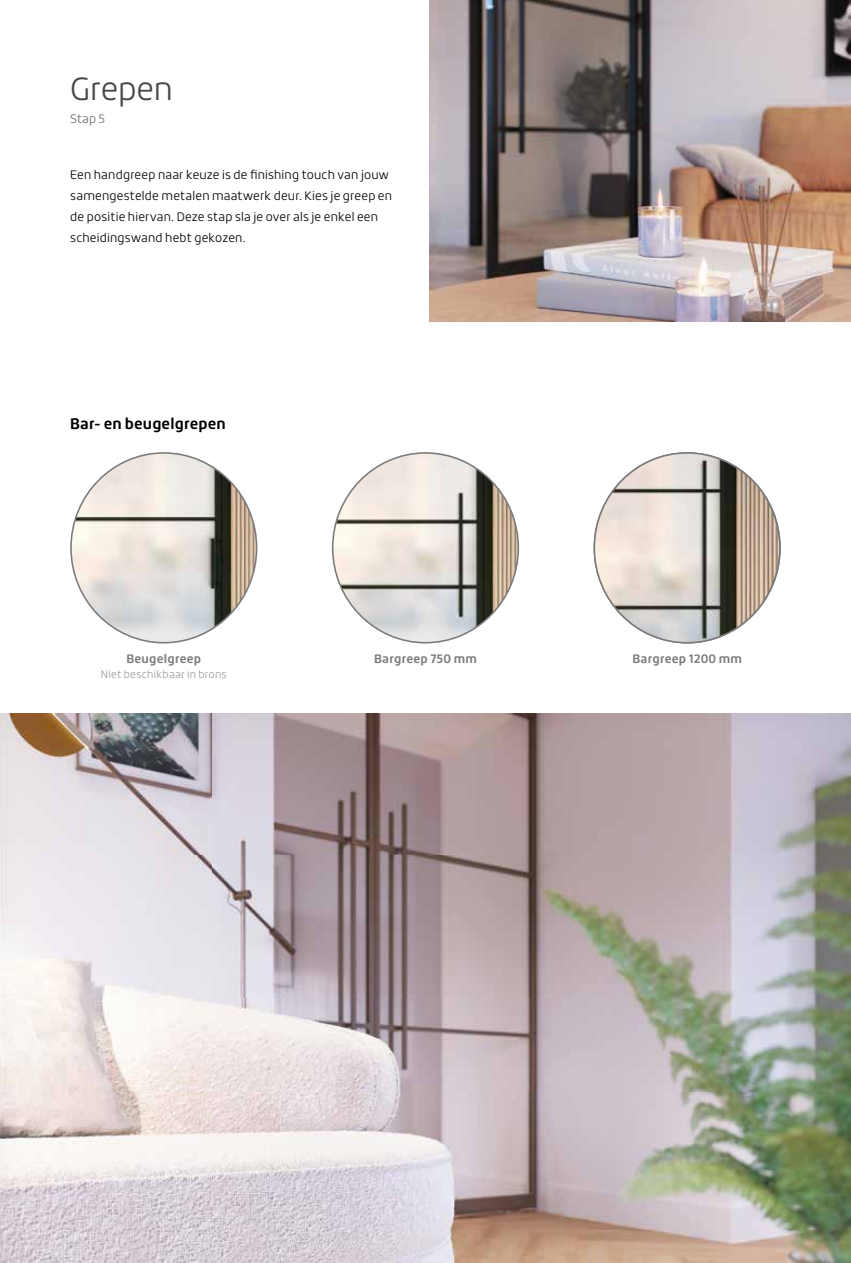
<style>
.page{position:relative;width:851px;height:1263px;background:#fff}
.page>*{position:absolute;margin:0;border:0;box-sizing:border-box;transform-origin:0 0}
.t1{font:300 31.5px "Roihu";letter-spacing:-.01em;color:#484847}
.t2{font:700 15px "Roihu";letter-spacing:.01em;color:#000}
.t3{font:300 12px/21px "Roihu";letter-spacing:.015em;color:#000}
.t4{font:700 12px "Roihu";letter-spacing:.02em;color:#7a7b7a}
.t5{font:300 12px "Roihu";color:#6e6e6e}
.t6{font:300 10.5px "Roihu";letter-spacing:.02em;color:#9c9c9d}
</style>
<div class="page">
<img style="left:0;top:714px;width:850px;height:549px">
<img style="left:429px;top:0;width:421px;height:322px">
<img style="left:71px;top:453px;width:185px;height:190px">
<img style="left:332px;top:453px;width:186px;height:190px">
<img style="left:761px;top:489px;width:18px;height:118px">
<img style="left:596px;top:453px;width:165px;height:190px">
<h1 class="t1" style="left:70px;top:71px;width:104px">Grepen</h1>
<p class="t5" style="left:70px;top:112px;width:36px">Stap 5</p>
<p class="t3" style="left:70px;top:164px;width:323px">Een handgreep naar keuze is de finishing touch van jouw samengestelde metalen maatwerk deur. Kies je greep en de positie hiervan. Deze stap sla je over als je enkel een scheidingswand hebt gekozen.</p>
<p class="t2" style="left:70px;top:415px;width:157px">Bar- en beugelgrepen</p>
<p class="t4" style="left:126px;top:651px;width:76px">Beugelgreep</p>
<p class="t6" style="left:101px;top:668px;width:127px">Niet beschikbaar in brons</p>
<p class="t4" style="left:374px;top:651px;width:104px">Bargreep 750 mm</p>
<p class="t4" style="left:632px;top:651px;width:111px">Bargreep 1200 mm</p>
</div>
